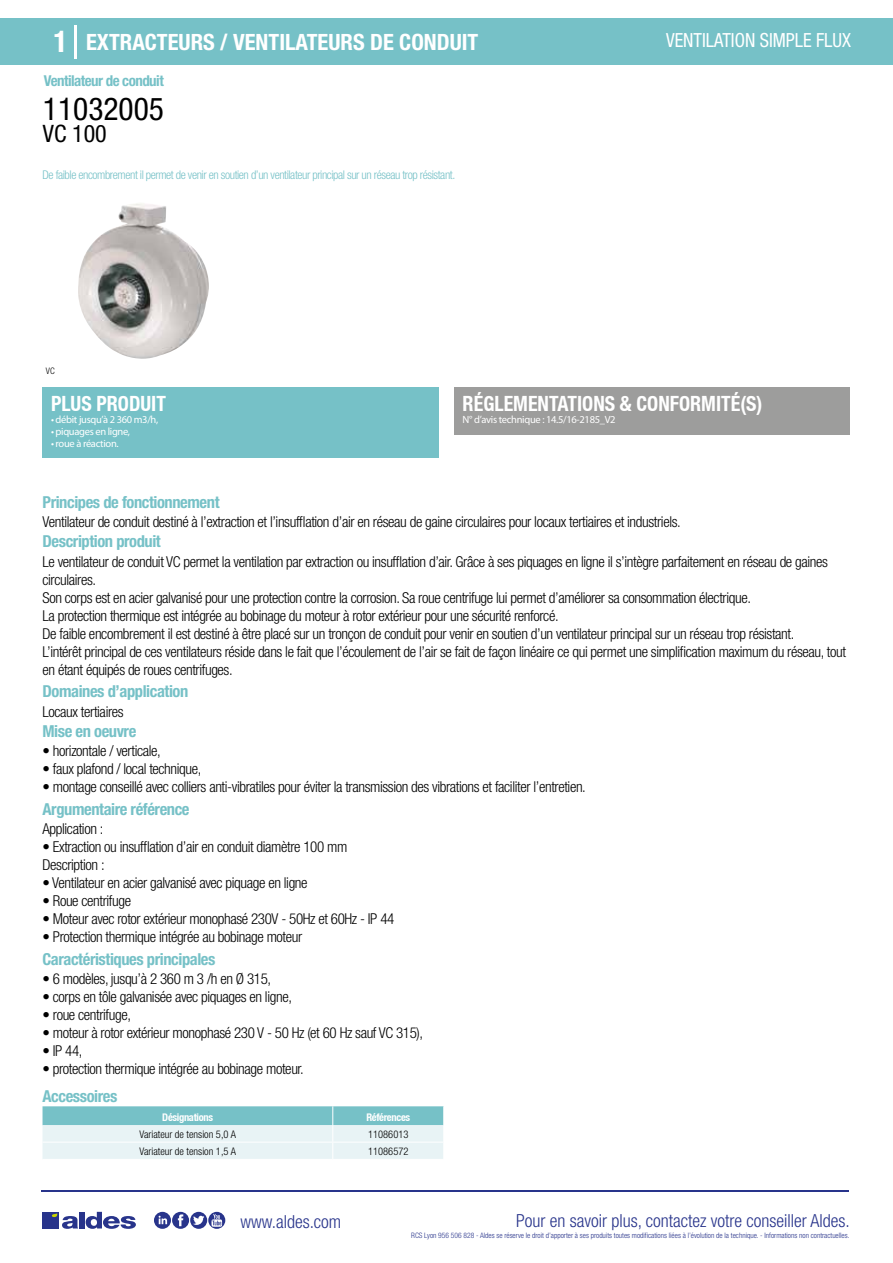
<style>
.page{position:relative;width:893px;height:1263px;background:#fff}
.page>*{position:absolute;margin:0;border:0;box-sizing:border-box;transform-origin:0 0}
.t1{font:condensed 31.5px "Helvetica Neue LT Std";color:#000}
.t2{font:condensed 24px "Helvetica Neue LT Std";color:#000}
.t3{font:700 condensed 22.5px "Helvetica Neue LT Std";color:#fff}
.t4{font:700 condensed 21px "Helvetica Neue";color:#fff;scale:.95 1}
.t5{font:condensed 19.5px "Helvetica Neue LT Std";color:#fff;scale:.95 1}
.t6{font:300 condensed 18px "Helvetica Neue";color:#28348b}
.t7{font:700 condensed 16.5px "Helvetica Neue LT Std";letter-spacing:-.025em;color:#76c1c7}
.t8{font:300 condensed 15px/18px "Helvetica Neue LT Std";letter-spacing:-.025em;color:#000}
.t9{font:700 condensed 15px "Helvetica Neue LT Std";letter-spacing:-.035em;color:#76c1c7}
.t10{font:300 condensed 12px "Helvetica Neue LT Std";letter-spacing:-.035em;color:#76c1c7}
.t11{font:10.5px "Myriad Pro";letter-spacing:-.03em;color:#fff}
.t12{font:300 condensed 10.5px "Helvetica Neue";color:#000}
.t13{font:700 condensed 10.5px "Helvetica Neue";letter-spacing:-.03em;color:#fff}
.t14{font:300 condensed 7.5px "Helvetica Neue";color:#28348b}
.s1{font-size:30px}
</style>
<div class="page">
<div style="left:0;top:18px;width:893px;height:46px;background:#76c1c7"></div>
<div style="left:454px;top:387px;width:396px;height:48px;background:#9d9d9c"></div>
<div style="left:43px;top:387px;width:396px;height:70px;background:#76c1c7"></div>
<hr style="left:74px;top:25px;width:2px;height:33px;background:#fff">
<svg style="left:78px;top:203px;width:131px;height:156px"></svg>
<svg style="left:43px;top:1106px;width:401px;height:53px;background:#c0e1e5"></svg>
<hr style="left:41px;top:1190px;width:808px;height:1px;background:#28348b">
<svg style="left:154px;top:1212px;width:71px;height:17px"></svg>
<div style="left:42px;top:1212px;width:17px;height:16px;background:#28348b"></div>
<div style="left:79px;top:1212px;width:5px;height:16px;background:#28348b"></div>
<svg style="left:86px;top:1212px;width:50px;height:17px"></svg>
<svg style="left:52px;top:1213px;width:26px;height:16px"></svg>
<h3 class="t3" style="left:54px;top:28px;width:426px"><span class="s1">1</span> EXTRACTEURS / VENTILATEURS DE CONDUIT</h3>
<h3 class="t5" style="left:666px;top:29px;width:196px">VENTILATION SIMPLE FLUX</h3>
<p class="t9" style="left:44px;top:71px;width:121px">Ventilateur de conduit</p>
<h1 class="t1" style="left:43px;top:91px;width:122px">11032005</h1>
<h2 class="t2" style="left:43px;top:120px;width:65px">VC 100</h2>
<p class="t10" style="left:43px;top:167px;width:414px">De faible encombrement il permet de venir en soutien d’un ventilateur principal sur un réseau trop résistant.</p>
<h3 class="t4" style="left:51px;top:391px;width:122px">PLUS PRODUIT</h3>
<p class="t11" style="left:51px;top:413px;width:109px">• débit jusqu’à 2 360 m3/h,</p>
<p class="t11" style="left:51px;top:425px;width:81px">• piquages en ligne,</p>
<p class="t11" style="left:51px;top:437px;width:69px">• roue à réaction.</p>
<h3 class="t4" style="left:463px;top:391px;width:317px">RÉGLEMENTATIONS &amp; CONFORMITÉ(S)</h3>
<p class="t11" style="left:463px;top:413px;width:155px">N° d’avis technique : 14.5/16-2185_V2</p>
<p class="t7" style="left:43px;top:492px;width:179px">Principes de fonctionnement</p>
<p class="t7" style="left:43px;top:531px;width:120px">Description produit</p>
<p class="t8" style="left:43px;top:513px;width:640px">Ventilateur de conduit destiné à l’extraction et l’insufflation d’air en réseau de gaine circulaires pour locaux tertiaires et industriels.</p>
<p class="t8" style="left:43px;top:552px;width:805px">Le ventilateur de conduit VC permet la ventilation par extraction ou insufflation d’air. Grâce à ses piquages en ligne il s’intègre parfaitement en réseau de gaines circulaires.<br>Son corps est en acier galvanisé pour une protection contre la corrosion. Sa roue centrifuge lui permet d’améliorer sa consommation électrique.<br>La protection thermique est intégrée au bobinage du moteur à rotor extérieur pour une sécurité renforcé.<br>De faible encombrement il est destiné à être placé sur un tronçon de conduit pour venir en soutien d’un ventilateur principal sur un réseau trop résistant.<br>L’intérêt principal de ces ventilateurs réside dans le fait que l’écoulement de l’air se fait de façon linéaire ce qui permet une simplification maximum du réseau, tout en étant équipés de roues centrifuges.</p>
<p class="t8" style="left:43px;top:702px;width:83px">Locaux tertiaires</p>
<p class="t8" style="left:43px;top:742px;width:120px">• horizontale / verticale,</p>
<p class="t8" style="left:43px;top:760px;width:160px">• faux plafond / local technique,</p>
<p class="t8" style="left:43px;top:778px;width:545px">• montage conseillé avec colliers anti-vibratiles pour éviter la transmission des vibrations et faciliter l’entretien.</p>
<p class="t7" style="left:43px;top:681px;width:147px">Domaines d’application</p>
<p class="t7" style="left:43px;top:721px;width:95px">Mise en oeuvre</p>
<p class="t7" style="left:43px;top:799px;width:149px">Argumentaire référence</p>
<p class="t8" style="left:43px;top:819px;width:62px">Application :</p>
<p class="t8" style="left:43px;top:837px;width:306px">• Extraction ou insufflation d’air en conduit diamètre 100 mm<br>Description :</p>
<p class="t8" style="left:43px;top:873px;width:267px">• Ventilateur en acier galvanisé avec piquage en ligne</p>
<p class="t8" style="left:43px;top:891px;width:90px">• Roue centrifuge</p>
<p class="t8" style="left:43px;top:909px;width:353px">• Moteur avec rotor extérieur monophasé 230V - 50Hz et 60Hz - IP 44</p>
<p class="t8" style="left:43px;top:927px;width:261px">• Protection thermique intégrée au bobinage moteur</p>
<p class="t7" style="left:43px;top:949px;width:174px">Caractéristiques principales</p>
<p class="t8" style="left:43px;top:969px;width:230px">• 6 modèles, jusqu’à 2 360 m 3 /h en Ø 315,</p>
<p class="t8" style="left:43px;top:987px;width:251px">• corps en tôle galvanisée avec piquages en ligne,</p>
<p class="t8" style="left:43px;top:1005px;width:90px">• roue centrifuge,</p>
<p class="t8" style="left:43px;top:1023px;width:382px">• moteur à rotor extérieur monophasé 230 V - 50 Hz (et 60 Hz sauf VC 315),</p>
<p class="t8" style="left:43px;top:1041px;width:42px">• IP 44,</p>
<p class="t8" style="left:43px;top:1059px;width:263px">• protection thermique intégrée au bobinage moteur.</p>
<p class="t7" style="left:43px;top:1086px;width:76px">Accessoires</p>
<p class="t13" style="left:162px;top:1111px;width:52px">Désignations</p>
<p class="t13" style="left:366px;top:1111px;width:45px">Références</p>
<p class="t12" style="left:139px;top:1128px;width:98px">Variateur de tension 5,0 A</p>
<p class="t12" style="left:368px;top:1128px;width:42px">11086013</p>
<p class="t12" style="left:139px;top:1145px;width:98px">Variateur de tension 1,5 A</p>
<p class="t12" style="left:368px;top:1145px;width:42px">11086572</p>
<p class="t6" style="left:240px;top:1211px;width:102px">www.aldes.com</p>
<p class="t6" style="left:516px;top:1211px;width:335px">Pour en savoir plus, contactez votre conseiller Aldes.</p>
<p class="t14" style="left:411px;top:1230px;width:440px">RCS Lyon 956 506 828 - Aldes se réserve le droit d’apporter à ses produits toutes modifications liées à l’évolution de la technique. - Informations non contractuelles.</p>
</div>
